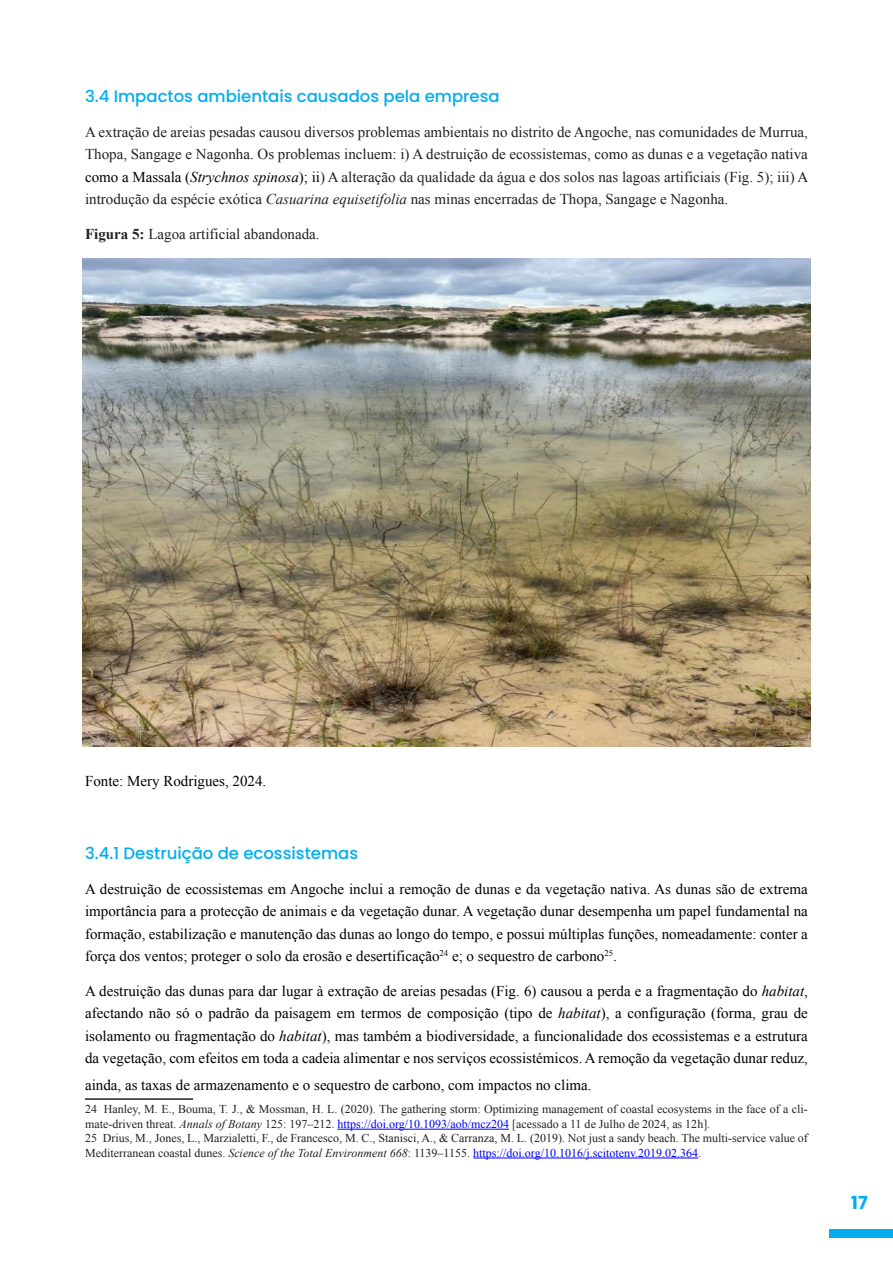
<style>
.page{position:relative;width:893px;height:1263px;background:#fff}
.page>*{position:absolute;margin:0;border:0;box-sizing:border-box;transform-origin:0 0}
.t1{font:700 18px "Poppins";color:#00aeef}
.t2{font:500 16.5px "Poppins";color:#00aeef}
.t3{font:15px/22.5px "Times New Roman";color:#000;text-align:justify}
.t4{font:15px/22.5px "Times New Roman";color:#231f20;text-align:justify}
.t5{font:12px/14.4px "Times New Roman";color:#231f20}
.s1{color:#000}
.s2{font-style:italic;color:#000}
.s3{font-style:italic}
.s4{font-weight:700}
.s5{color:#00f}
</style>
<div class="page">
<div style="left:829px;top:1229px;width:64px;height:9px;background:#00aeef"></div>
<img style="left:83px;top:258px;width:727px;height:489px">
<hr style="left:85px;top:1098px;width:108px;height:2px;background:#231f20">
<hr style="left:337px;top:1129px;width:172px;height:1px;background:#00f">
<hr style="left:473px;top:1158px;width:225px;height:1px;background:#00f">
<p class="t2" style="left:85px;top:87px;width:416px">3.4 Impactos ambientais causados pela empresa</p>
<p class="t4" style="left:85px;top:120px;width:725px">A extração de areias pesadas causou diversos problemas ambientais no distrito de Angoche, nas comunidades de Murrua, Thopa, Sangage e Nagonha. Os problemas incluem: i) A destruição de ecossistemas, como as dunas e a vegetação nativa <span class="s1">como a Massala (</span><span class="s2">Strychnos spinosa</span><span class="s1">); ii</span>) A alteração da qualidade da água e dos solos nas lagoas artificiais (Fig. 5); iii) A introdução da espécie exótica <span class="s3">Casuarina equisetifolia</span> nas minas encerradas de Thopa, Sangage e Nagonha.</p>
<p class="t4" style="left:85px;top:222px;width:236px"><span class="s4">Figura 5:</span> Lagoa artificial abandonada.</p>
<p class="t3" style="left:85px;top:769px;width:183px">Fonte: Mery Rodrigues, 2024.</p>
<p class="t2" style="left:85px;top:844px;width:275px">3.4.1 Destruição de ecossistemas</p>
<p class="t3" style="left:85px;top:877px;width:724px">A destruição de ecossistemas em Angoche inclui a remoção de dunas e da vegetação nativa. As dunas são de extrema importância para a protecção de animais e da vegetação dunar. A vegetação dunar desempenha um papel fundamental na formação, estabilização e manutenção das dunas ao longo do tempo, e possui múltiplas funções, nomeadamente: conter a força dos ventos; proteger o solo da erosão e desertificação<sup>24</sup> e; o sequestro de carbono<sup>25</sup>.</p>
<p class="t3" style="left:85px;top:979px;width:724px">A destruição das dunas para dar lugar à extração de areias pesadas (Fig. 6) causou a perda e a fragmentação do <span class="s3">habitat</span>, afectando não só o padrão da paisagem em termos de composição (tipo de <span class="s3">habitat</span>), a configuração (forma, grau de isolamento ou fragmentação do <span class="s3">habitat</span>), mas também a biodiversidade, a funcionalidade dos ecossistemas e a estrutura da vegetação, com efeitos em toda a cadeia alimentar e nos serviços ecossistémicos. A remoção da vegetação dunar reduz,</p>
<p class="t3" style="left:85px;top:1074px;width:508px">ainda, as taxas de armazenamento e o sequestro de carbono, com impactos no clima.</p>
<p class="t5" style="left:85px;top:1102px;width:724px">24 Hanley, M. E., Bouma, T. J., &amp; Mossman, H. L. (2020). The gathering storm: Optimizing management of coastal ecosystems in the face of a cli&shy;mate-driven threat. <span class="s3">Annals of Botany</span> 125: 197–212. <span class="s5">https://doi.org/10.1093/aob/mcz204</span> [acessado a 11 de Julho de 2024, as 12h].</p>
<p class="t5" style="left:85px;top:1131px;width:724px">25 Drius, M., Jones, L., Marzialetti, F., de Francesco, M. C., Stanisci, A., &amp; Carranza, M. L. (2019). Not just a sandy beach. The multi-service value of<br>Mediterranean coastal dunes. <span class="s3">Science of the Total Environment 668</span>: 1139–1155. <span class="s5">https://doi.org/10.1016/j.scitotenv.2019.02.364</span>.</p>
<p class="t1" style="left:851px;top:1192px;width:18px">17</p>
</div>
